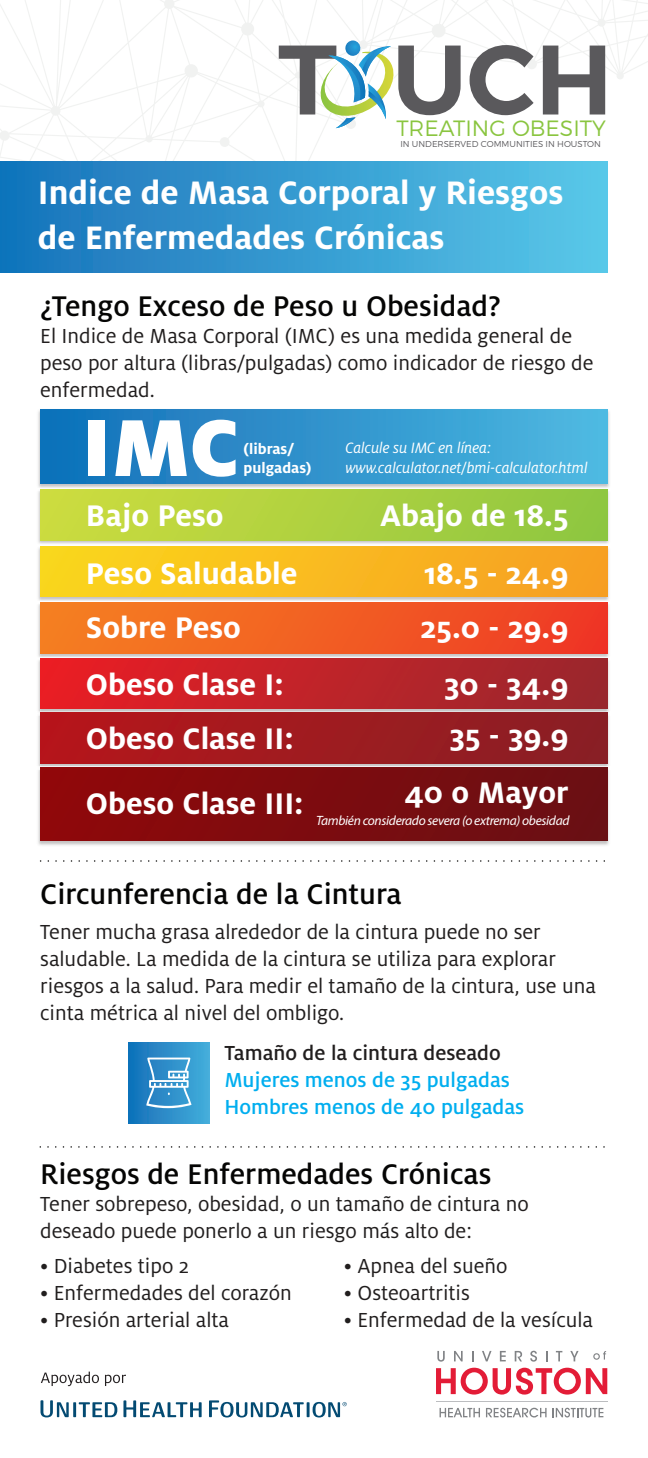
<style>
.page{position:relative;width:648px;height:1458px;background:#fff}
.page>*{position:absolute;margin:0;border:0;box-sizing:border-box;transform-origin:0 0}
.t1{font:900 89.33px "Milo OT";color:#fff}
.t2{font:700 36px/45.2px "Milo OT";color:#fff}
.t3{font:700 33.07px/53.3px "Milo OT";color:#fff}
.t4{font:500 31.5px "Milo OT";color:#050504}
.t5{font:22.5px/27px "Milo OT";color:#211e1e}
.t6{font:500 22.5px/27px "Milo OT";color:#00aeef}
.t7{font:500 22.5px "Milo OT";color:#211e1e}
.t8{font:300 22.05px "Montserrat";color:#8ac540}
.t9{font:italic 16.65px/20px "Milo OT";letter-spacing:-.01em;color:#fff}
.t10{font:700 16.2px/19.6px "Milo OT";color:#fff}
.t11{font:italic 13.5px "Myriad Pro";letter-spacing:-.025em;color:#fff}
.t12{font:300 8.55px "Montserrat";color:#5a595c}
</style>
<div class="page">
<svg style="left:0;top:0;width:648px;height:162px"></svg>
<svg style="left:40px;top:860px;width:565px;height:2px"></svg>
<svg style="left:40px;top:1146px;width:565px;height:2px"></svg>
<div style="left:128px;top:1042px;width:81px;height:81px;background:linear-gradient(to right,#1370b9,#46addb)"></div>
<svg style="left:146px;top:1058px;width:46px;height:50px"></svg>
<div style="left:0;top:162px;width:608px;height:111px;background:linear-gradient(to right,#1672ba,#59c7e9)"></div>
<svg style="left:470px;top:45px;width:64px;height:70px"></svg>
<svg style="left:543px;top:46px;width:62px;height:69px"></svg>
<svg style="left:279px;top:40px;width:182px;height:88px"></svg>
<img style="left:38px;top:409px;width:572px;height:248px">
<div style="left:40px;top:410px;width:568px;height:73px;background:linear-gradient(to right,#116fb9,#50b9e1)"></div>
<img style="left:38px;top:489px;width:572px;height:1px">
<div style="left:40px;top:490px;width:568px;height:50px;background:linear-gradient(to right,#cedc3f,#8ec641)"></div>
<img style="left:38px;top:545px;width:572px;height:1px">
<div style="left:40px;top:546px;width:568px;height:51px;background:linear-gradient(to right,#fbd71c,#f79e22)"></div>
<img style="left:38px;top:602px;width:572px;height:1px">
<div style="left:40px;top:603px;width:568px;height:50px;background:linear-gradient(to right,#f58221,#ee3825)"></div>
<img style="left:38px;top:660px;width:571px;height:51px">
<img style="left:40px;top:658px;width:568px;height:1px">
<div style="left:40px;top:659px;width:568px;height:50px;background:linear-gradient(to right,#e91e25,#97272d)"></div>
<img style="left:38px;top:715px;width:571px;height:51px">
<img style="left:39px;top:711px;width:569px;height:4px">
<div style="left:40px;top:713px;width:568px;height:50px;background:linear-gradient(to right,#b6161a,#881f25)"></div>
<img style="left:38px;top:770px;width:571px;height:76px">
<img style="left:40px;top:766px;width:568px;height:2px">
<div style="left:40px;top:768px;width:568px;height:73px;background:linear-gradient(to right,#91080a,#691014)"></div>
<svg style="left:436px;top:1368px;width:171px;height:27px"></svg>
<svg style="left:437px;top:1351px;width:8px;height:11px"></svg>
<svg style="left:454px;top:1351px;width:9px;height:10px"></svg>
<svg style="left:472px;top:1351px;width:2px;height:10px"></svg>
<svg style="left:482px;top:1351px;width:10px;height:10px"></svg>
<svg style="left:500px;top:1351px;width:6px;height:10px"></svg>
<svg style="left:515px;top:1351px;width:7px;height:10px"></svg>
<svg style="left:530px;top:1351px;width:7px;height:11px"></svg>
<svg style="left:546px;top:1351px;width:2px;height:10px"></svg>
<svg style="left:556px;top:1351px;width:6px;height:10px"></svg>
<svg style="left:570px;top:1351px;width:9px;height:10px"></svg>
<svg style="left:594px;top:1351px;width:12px;height:9px"></svg>
<svg style="left:440px;top:1408px;width:40px;height:9px"></svg>
<svg style="left:486px;top:1408px;width:61px;height:10px"></svg>
<svg style="left:553px;top:1408px;width:50px;height:10px"></svg>
<hr style="left:436px;top:1401px;width:171px;height:1px;background:#bcbdc0">
<svg style="left:41px;top:1372px;width:58px;height:14px"></svg>
<svg style="left:105px;top:1375px;width:21px;height:11px"></svg>
<hr style="left:307px;top:1402px;width:3px;height:15px;background:#034a72">
<hr style="left:73px;top:1402px;width:3px;height:15px;background:#034a72">
<svg style="left:79px;top:1402px;width:38px;height:15px"></svg>
<svg style="left:40px;top:1400px;width:29px;height:17px"></svg>
<svg style="left:123px;top:1400px;width:79px;height:17px"></svg>
<svg style="left:209px;top:1400px;width:95px;height:18px"></svg>
<svg style="left:313px;top:1402px;width:34px;height:16px"></svg>
<p class="t8" style="left:396px;top:114px;width:211px">TREATING OBESITY</p>
<p class="t12" style="left:400px;top:139px;width:202px">IN UNDERSERVED COMMUNITIES IN HOUSTON</p>
<h2 class="t2" style="left:38px;top:170px;width:527px">Indice de Masa Corporal y Riesgos de Enfermedades Crónicas</h2>
<h3 class="t4" style="left:40px;top:289px;width:462px">¿Tengo Exceso de Peso u Obesidad?</h3>
<p class="t5" style="left:40px;top:323px;width:555px">El Indice de Masa Corporal (IMC) es una medida general de peso por altura (libras/pulgadas) como indicador de riesgo de enfermedad.</p>
<h1 class="t1" style="left:82px;top:396px;width:159px">IMC</h1>
<p class="t10" style="left:244px;top:439px;width:69px">(libras/ pulgadas)</p>
<p class="t9" style="left:345px;top:438px;width:244px">Calcule su IMC en línea: www.calculator.net/bmi-calculator.html</p>
<h3 class="t3" style="left:86px;top:489px;width:139px">Bajo Peso</h3>
<h3 class="t3" style="left:380px;top:489px;width:190px">Abajo de 18.5</h3>
<h3 class="t3" style="left:86px;top:547px;width:213px">Peso Saludable</h3>
<h3 class="t3" style="left:424px;top:547px;width:146px">18.5 - 24.9</h3>
<h3 class="t3" style="left:86px;top:601px;width:156px">Sobre Peso</h3>
<h3 class="t3" style="left:420px;top:601px;width:150px">25.0 - 29.9</h3>
<h3 class="t3" style="left:86px;top:658px;width:209px">Obeso Clase I:<br>Obeso Clase II:</h3>
<h3 class="t3" style="left:444px;top:659px;width:126px;line-height:51.1px">30 - 34.9<br>35 - 39.9</h3>
<h3 class="t3" style="left:404px;top:766px;width:166px">40 o Mayor</h3>
<h3 class="t3" style="left:86px;top:777px;width:219px">Obeso Clase III:</h3>
<p class="t11" style="left:316px;top:812px;width:255px">También considerado severa (o extrema) obesidad</p>
<h3 class="t4" style="left:40px;top:877px;width:363px">Circunferencia de la Cintura</h3>
<p class="t5" style="left:40px;top:919px;width:557px">Tener mucha grasa alrededor de la cintura puede no ser saludable. La medida de la cintura se utiliza para explorar riesgos a la salud. Para medir el tamaño de la cintura, use una cinta métrica al nivel del ombligo.</p>
<p class="t7" style="left:224px;top:1041px;width:278px">Tamaño de la cintura deseado</p>
<p class="t6" style="left:224px;top:1067px;width:301px">Mujeres menos de 35 pulgadas<br>Hombres menos de 40 pulgadas</p>
<h3 class="t4" style="left:40px;top:1157px;width:453px">Riesgos de Enfermedades Crónicas</h3>
<p class="t5" style="left:40px;top:1191px;width:490px">Tener sobrepeso, obesidad, o un tamaño de cintura no deseado puede ponerlo a un riesgo más alto de:</p>
<p class="t5" style="left:40px;top:1253px;width:150px">• Diabetes tipo 2</p>
<p class="t5" style="left:40px;top:1280px;width:253px">• Enfermedades del corazón</p>
<p class="t5" style="left:40px;top:1307px;width:190px">• Presión arterial alta</p>
<p class="t5" style="left:344px;top:1253px;width:165px">• Apnea del sueño</p>
<p class="t5" style="left:344px;top:1280px;width:127px">• Osteoartritis</p>
<p class="t5" style="left:344px;top:1307px;width:251px">• Enfermedad de la vesícula</p>
</div>
